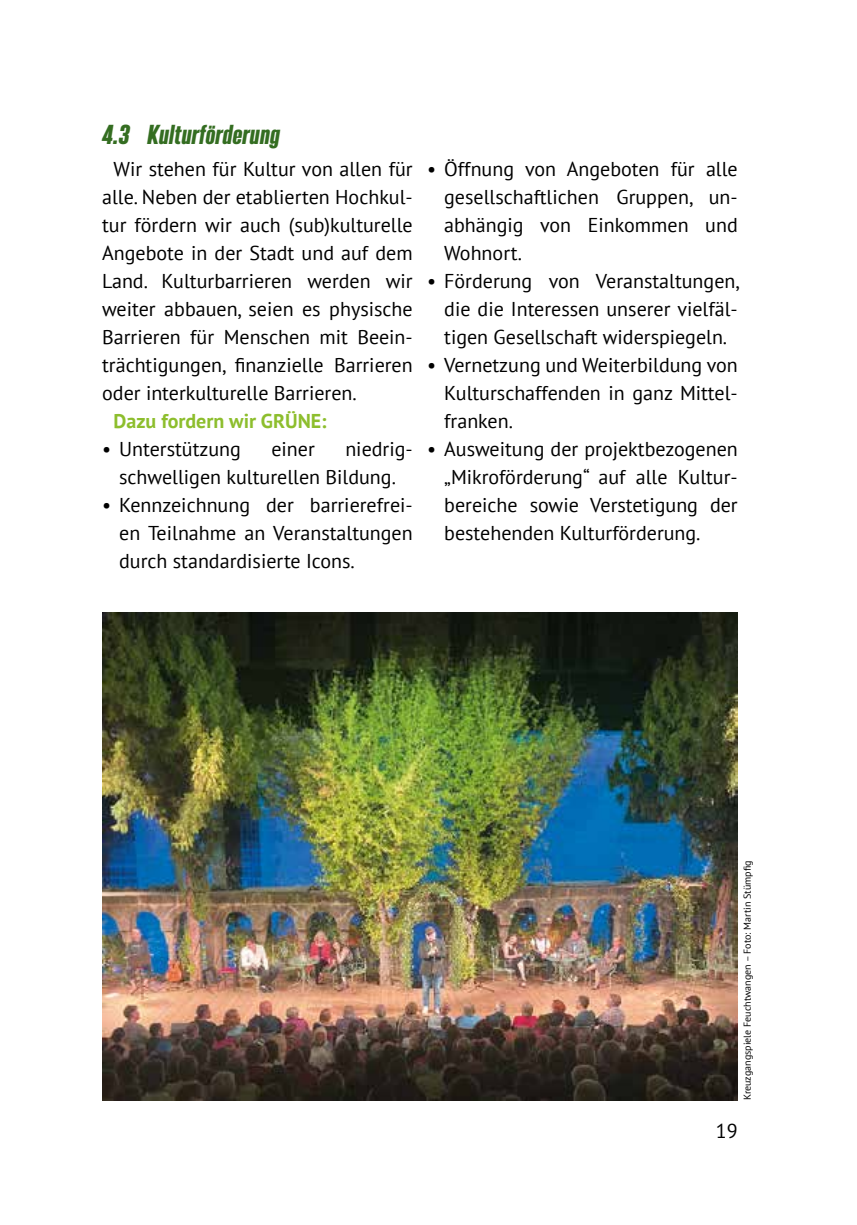
<style>
.page{position:relative;width:857px;height:1225px;background:#fff}
.page>*{position:absolute;margin:0;border:0;box-sizing:border-box;transform-origin:0 0}
.t1{font:italic 700 24px "Bereit";letter-spacing:.01em;color:#346d21}
.t2{font:20px/28px "PT Sans";color:#000;text-align:justify}
.t3{font:700 20px "PT Sans";color:#8dbe2d}
.t4{font:10px "PT Sans";color:#000}
</style>
<div class="page">
<img style="left:102px;top:612px;width:635px;height:488px">
<p class="t1" style="left:102px;top:120px;width:179px">4.3 Kulturförderung</p>
<p class="t2" style="left:102px;top:154px;width:312px;text-indent:11px">Wir stehen für Kultur von allen für alle. Neben der etablierten Hochkul&shy;tur fördern wir auch (sub)kulturelle Angebote in der Stadt und auf dem Land. Kulturbarrieren werden wir weiter abbauen, seien es physische Barrieren für Menschen mit Beein&shy;trächtigungen, finanzielle Barrieren oder interkulturelle Barrieren.</p>
<p class="t3" style="left:113px;top:408px;width:214px">Dazu fordern wir GRÜNE:</p>
<p class="t2" style="left:102px;top:434px;width:140px">• Unterstützung</p>
<p class="t2" style="left:271px;top:434px;width:45px">einer</p>
<p class="t2" style="left:119px;top:434px;width:295px;text-indent:226px">niedrig&shy;schwelligen kulturellen Bildung.</p>
<p class="t2" style="left:119px;top:490px;width:295px;text-indent:-17px">• Kennzeichnung der barrierefrei&shy;en Teilnahme an Veranstaltungen durch standardisierte Icons.</p>
<p class="t2" style="left:444px;top:154px;width:295px;text-indent:-17px">• Öffnung von Angeboten für alle gesellschaftlichen Gruppen, un&shy;abhängig von Einkommen und Wohnort.</p>
<p class="t2" style="left:444px;top:266px;width:296px;text-indent:-17px">• Förderung von Veranstaltungen, die die Interessen unserer vielfäl&shy;tigen Gesellschaft widerspiegeln.</p>
<p class="t2" style="left:444px;top:350px;width:295px;text-indent:-17px">• Vernetzung und Weiterbildung von Kulturschaffenden in ganz Mittel&shy;franken.</p>
<p class="t2" style="left:444px;top:434px;width:295px;text-indent:-17px">• Ausweitung der projektbezogenen „Mikroförderung“ auf alle Kultur&shy;bereiche sowie Verstetigung der bestehenden Kulturförderung.</p>
<p class="t4" style="left:740px;top:1100px;width:241px;rotate:-90deg">Kreuzgangspiele Feuchtwangen – Foto: Martin Stümpfig</p>
<p class="t2" style="left:715px;top:1116px;width:23px">19</p>
</div>
